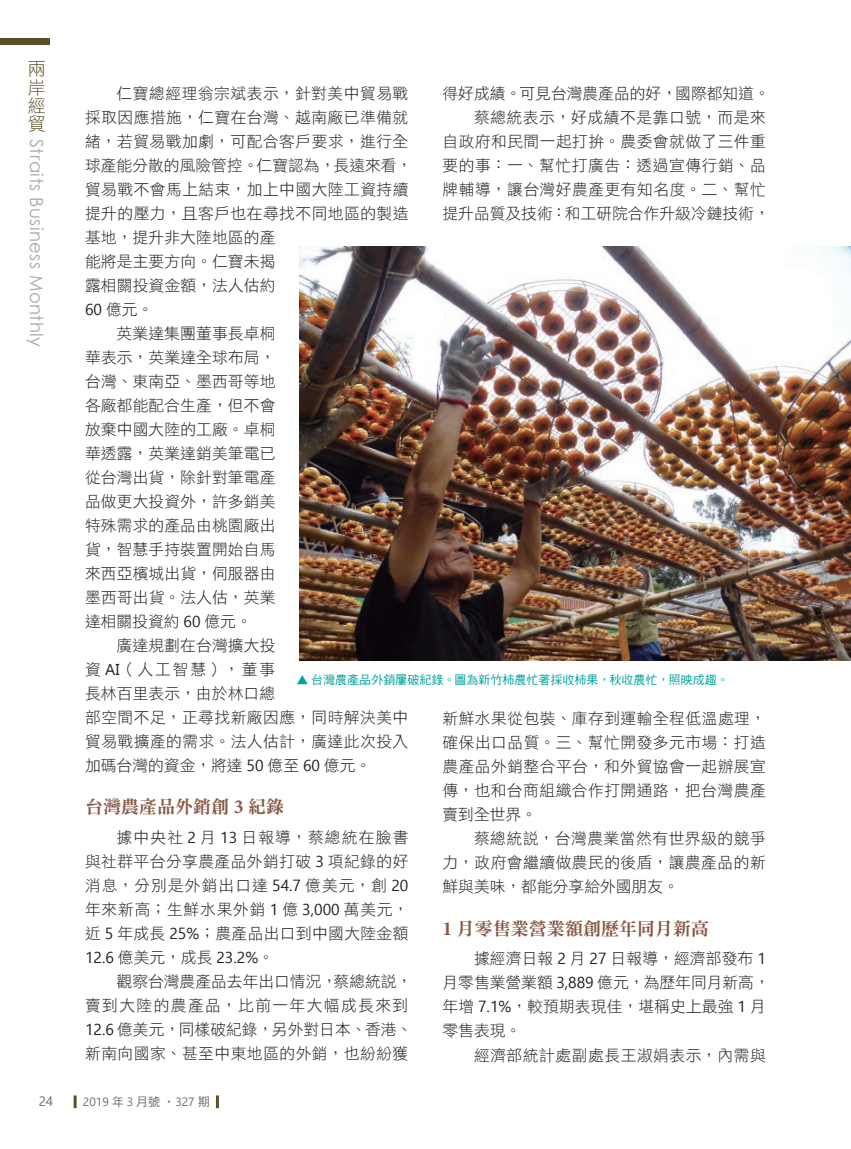
<style>
.page{position:relative;width:851px;height:1149px;background:#fff}
.page>*{position:absolute;margin:0;border:0;box-sizing:border-box;transform-origin:0 0}
.內文-標{font:18px "DF Ming Std W9";color:#885846}
.t1{font:18px "Century Gothic";letter-spacing:.025em;color:#a8a9ad}
.t2{font:18px/18.5px "DF Hei Std W3";color:#5c4f28;text-align:justify}
.內文-首空2字{font:15.75px/24px "DF Hei Std W3";letter-spacing:.03em;color:#231f20}
.內文-首空2字-2{font:15.75px/24px "DF Hei Std W3";letter-spacing:.01em;color:#231f20}
.內文-首空2字-3{font:15.75px "DF Hei Std W3";color:#231f20}
.頁碼{font:13.5px "Ebrima";color:#6c6d70}
.圖說{font:12px "DF Hei Std W5";color:#00a39d}
.t3{font:12px "Nirmala UI";color:#6c6d70}
.s1{font-family:"Ebrima"}
.s2{font-family:"Minion Pro";font-weight:700;font-size:19.8px}
.s3{font-family:"DF Hei Std W5"}
</style>
<div class="page">
<div style="left:0;top:38px;width:50px;height:7px;background:#5c4f28"></div>
<svg style="left:74px;top:1095px;width:3px;height:12px"></svg>
<svg style="left:216px;top:1095px;width:3px;height:12px"></svg>
<img style="left:299px;top:247px;width:551px;height:413px">
<p class="t2" style="left:28px;top:59px;width:19px">兩岸經貿</p>
<p class="t1" style="left:49px;top:139px;width:209px;rotate:90deg">Straits Business Monthly</p>
<p class="內文-首空2字" style="left:85px;top:81px;width:329px;text-indent:31px">仁寶總經理翁宗斌表示，針對美中貿易戰採取因應措施，仁寶在台灣、越南廠已準備就緒，若貿易戰加劇，可配合客戶要求，進行全球產能分散的風險管控。仁寶認為，長遠來看，貿易戰不會馬上結束，加上中國大陸工資持續提升的壓力，且客戶也在尋找不同地區的製造基地，提升非大陸地區的產<br>能將是主要方向。仁寶未揭<br>露相關投資金額，法人估約<br><span class="s1">60</span> 億元。</p>
<p class="內文-首空2字" style="left:85px;top:321px;width:192px;text-align:justify;text-indent:31px">英業達集團董事長卓桐華表示，英業達全球布局，台灣、東南亞、墨西哥等地各廠都能配合生產，但不會放棄中國大陸的工廠。卓桐華透露，英業達銷美筆電已從台灣出貨，除針對筆電產品做更大投資外，許多銷美特殊需求的產品由桃園廠出貨，智慧手持裝置開始自馬來西亞檳城出貨，伺服器由墨西哥出貨。法人估，英業達相關投資約 <span class="s1">60</span> 億元。</p>
<p class="內文-首空2字" style="left:85px;top:633px;width:325px;text-indent:31px">廣達規劃在台灣擴大投<br>資 <span class="s1">AI</span>（人工智慧），董事<br>長林百里表示，由於林口總<br>部空間不足，正尋找新廠因應，同時解決美中貿易戰擴產的需求。法人估計，廣達此次投入加碼台灣的資金，將達 <span class="s1">50</span> 億至 <span class="s1">60</span> 億元。</p>
<p class="內文-標" style="left:85px;top:797px;width:200px">台灣農產品外銷創 <span class="s2">3</span> 紀錄</p>
<p class="內文-首空2字" style="left:85px;top:825px;width:325px;text-align:justify;text-indent:31px">據中央社 <span class="s1">2</span> 月 <span class="s1">13</span> 日報導，蔡總統在臉書與社群平台分享農產品外銷打破 <span class="s1">3</span> 項紀錄的好消息，分別是外銷出口達 <span class="s1">54.7</span> 億美元，創 <span class="s1">20</span>年來新高；生鮮水果外銷 <span class="s1">1</span> 億 <span class="s1">3,000</span> 萬美元，近 <span class="s1">5</span> 年成長 <span class="s1">25%</span>；農產品出口到中國大陸金額<span class="s1">12.6</span> 億美元，成長 <span class="s1">23.2%</span>。</p>
<p class="內文-首空2字" style="left:85px;top:969px;width:329px;text-indent:31px">觀察台灣農產品去年出口情況，蔡總統說，賣到大陸的農產品，比前一年大幅成長來到<br><span class="s1">12.6</span> 億美元，同樣破紀錄，另外對日本、香港、新南向國家、甚至中東地區的外銷，也紛紛獲</p>
<p class="內文-首空2字-3" style="left:442px;top:84px;width:329px">得好成績。可見台灣農產品的好，國際都知道。</p>
<p class="內文-首空2字" style="left:442px;top:105px;width:329px;text-indent:31px">蔡總統表示，好成績不是靠口號，而是來自政府和民間一起打拚。農委會就做了三件重要的事：一、幫忙打廣告：透過宣傳行銷、品牌輔導，讓台灣好農產更有知名度。二、幫忙提升品質及技術：和工研院合作升級冷鏈技術，</p>
<p class="圖說" style="left:296px;top:673px;width:433px">▲ 台灣農產品外銷屢破紀錄。圖為新竹柿農忙著採收柿果，秋收農忙，照映成趣。</p>
<p class="內文-首空2字" style="left:442px;top:706px;width:325px;text-align:justify">新鮮水果從包裝、庫存到運輸全程低溫處理，確保出口品質。三、幫忙開發多元市場：打造農產品外銷整合平台，和外貿協會一起辦展宣傳，也和台商組織合作打開通路，把台灣農產賣到全世界。</p>
<p class="內文-首空2字" style="left:442px;top:826px;width:325px;text-align:justify;text-indent:31px">蔡總統說，台灣農業當然有世界級的競爭力，政府會繼續做農民的後盾，讓農產品的新鮮與美味，都能分享給外國朋友。</p>
<p class="內文-標" style="left:442px;top:918px;width:268px"><span class="s2">1</span> 月零售業營業額創歷年同月新高</p>
<p class="內文-首空2字-2" style="left:442px;top:946px;width:329px;text-indent:31px">據經濟日報 <span class="s1">2</span> 月 <span class="s1">27</span> 日報導，經濟部發布 <span class="s1">1</span>月零售業營業額 <span class="s1">3,889</span> 億元，為歷年同月新高，年增 <span class="s1">7.1%</span>，較預期表現佳，堪稱史上最強 <span class="s1">1</span> 月零售表現。</p>
<p class="內文-首空2字" style="left:474px;top:1042px;width:293px">經濟部統計處副處長王淑娟表示，內需與</p>
<p class="頁碼" style="left:39px;top:1091px;width:16px">24</p>
<p class="t3" style="left:83px;top:1091px;width:128px">2019 <span class="s3">年</span> 3 <span class="s3">月號 ‧</span>327 <span class="s3">期</span></p>
</div>
